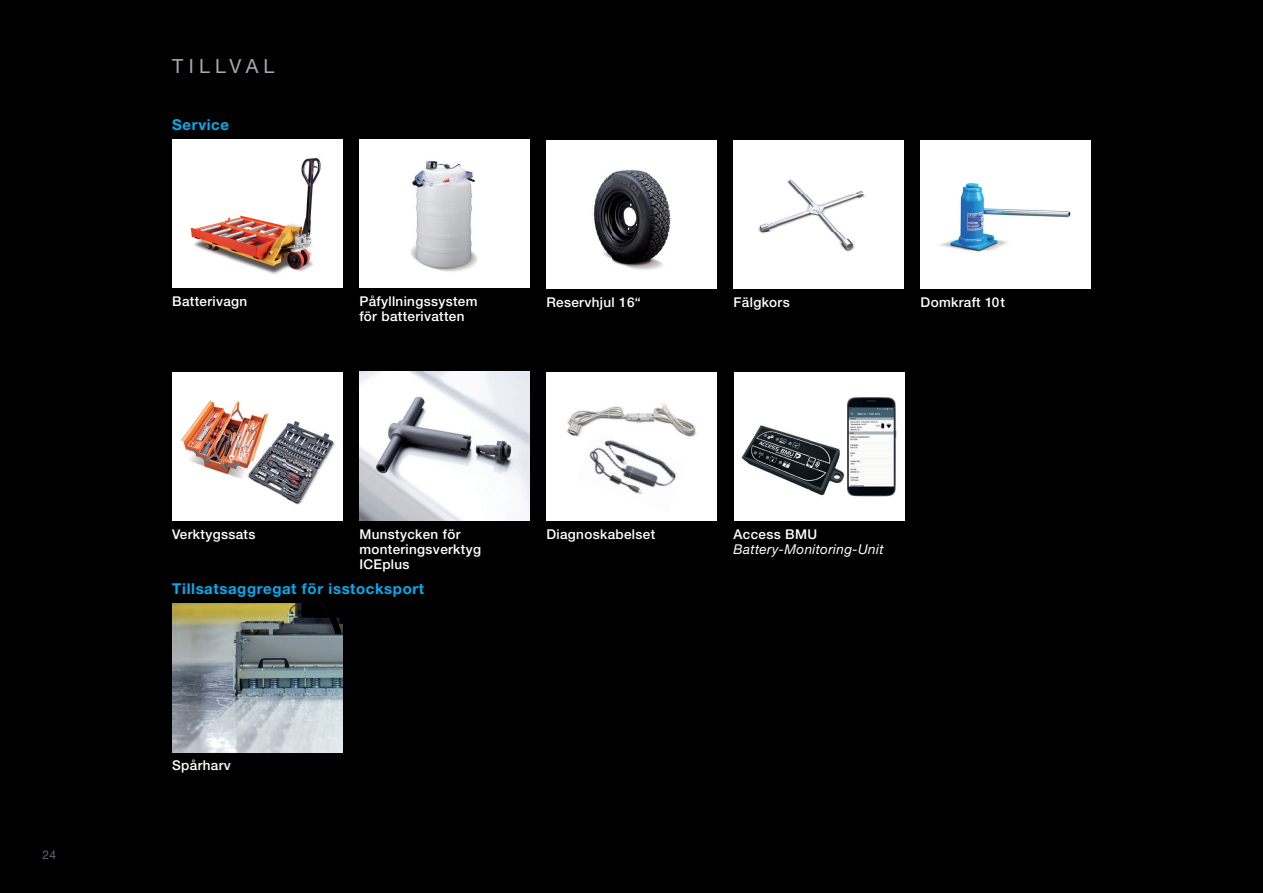
<style>
.page{position:relative;width:1263px;height:893px;background:#000001}
.page>*{position:absolute;margin:0;border:0;box-sizing:border-box;transform-origin:0 0}
.t1{font:19.5px "Helvetica Neue LT Std";letter-spacing:.27em;color:#a8a9ad}
.t2{font:700 15px "Helvetica Neue LTW1 G";letter-spacing:.04em;color:#00aeef}
.t3{font:500 13.5px/15px "Helvetica Neue LT Std";letter-spacing:.025em;color:#fff}
.t4{font:italic 13.5px "Helvetica Neue LTW1 G";letter-spacing:.025em;color:#fff}
.t5{font:500 13.5px "Helvetica Neue LTW1 G";letter-spacing:.025em;color:#fff}
.t6{font:12px "Helvetica Neue LT Std";color:#64686f}
</style>
<div class="page">
<div style="left:546px;top:372px;width:170px;height:148px;background:#fff"></div>
<img style="left:589px;top:446px;width:42px;height:39px">
<img style="left:623px;top:447px;width:53px;height:48px">
<img style="left:566px;top:403px;width:131px;height:34px">
<img style="left:589px;top:431px;width:49px;height:15px">
<div style="left:735px;top:372px;width:170px;height:148px;background:#fff"></div>
<img style="left:847px;top:397px;width:50px;height:100px">
<img style="left:741px;top:425px;width:104px;height:71px">
<img style="left:172px;top:603px;width:170px;height:149px">
<div style="left:172px;top:139px;width:170px;height:149px;background:#fff"></div>
<div style="left:359px;top:139px;width:170px;height:149px;background:#fff"></div>
<img style="left:191px;top:158px;width:130px;height:116px">
<img style="left:410px;top:161px;width:68px;height:111px">
<div style="left:546px;top:140px;width:170px;height:149px;background:#fff"></div>
<div style="left:733px;top:140px;width:171px;height:149px;background:#fff"></div>
<img style="left:593px;top:170px;width:78px;height:100px">
<div style="left:921px;top:140px;width:170px;height:149px;background:#fff"></div>
<img style="left:939px;top:183px;width:132px;height:69px">
<img style="left:758px;top:179px;width:107px;height:73px">
<div style="left:172px;top:372px;width:170px;height:148px;background:#fff"></div>
<img style="left:359px;top:372px;width:170px;height:148px">
<img style="left:181px;top:400px;width:59px;height:41px">
<img style="left:183px;top:441px;width:56px;height:37px">
<img style="left:285px;top:421px;width:50px;height:38px">
<img style="left:261px;top:459px;width:65px;height:46px">
<img style="left:239px;top:410px;width:46px;height:75px">
<p class="t6" style="left:43px;top:847px;width:15px">24</p>
<h1 class="t1" style="left:172px;top:54px;width:104px">TILLVAL</h1>
<p class="t2" style="left:172px;top:116px;width:58px">Service</p>
<p class="t3" style="left:172px;top:294px;width:77px">Batterivagn</p>
<p class="t3" style="left:359px;top:294px;width:120px">Påfyllningssystem för batterivatten</p>
<p class="t3" style="left:546px;top:295px;width:96px">Reservhjul 16“</p>
<p class="t3" style="left:733px;top:295px;width:58px">Fälgkors</p>
<p class="t3" style="left:921px;top:295px;width:86px">Domkraft 10t</p>
<p class="t3" style="left:172px;top:526px;width:85px">Verktygssats</p>
<p class="t3" style="left:359px;top:526px;width:123px">Munstycken för monteringsverktyg<br>ICEplus</p>
<p class="t2" style="left:172px;top:580px;width:254px">Tillsatsaggregat för isstocksport</p>
<p class="t3" style="left:172px;top:758px;width:60px">Spårharv</p>
<p class="t3" style="left:546px;top:526px;width:110px">Diagnoskabelset</p>
<p class="t5" style="left:733px;top:526px;width:85px">Access BMU</p>
<p class="t4" style="left:733px;top:540px;width:152px">Battery-Monitoring-Unit</p>
</div>
